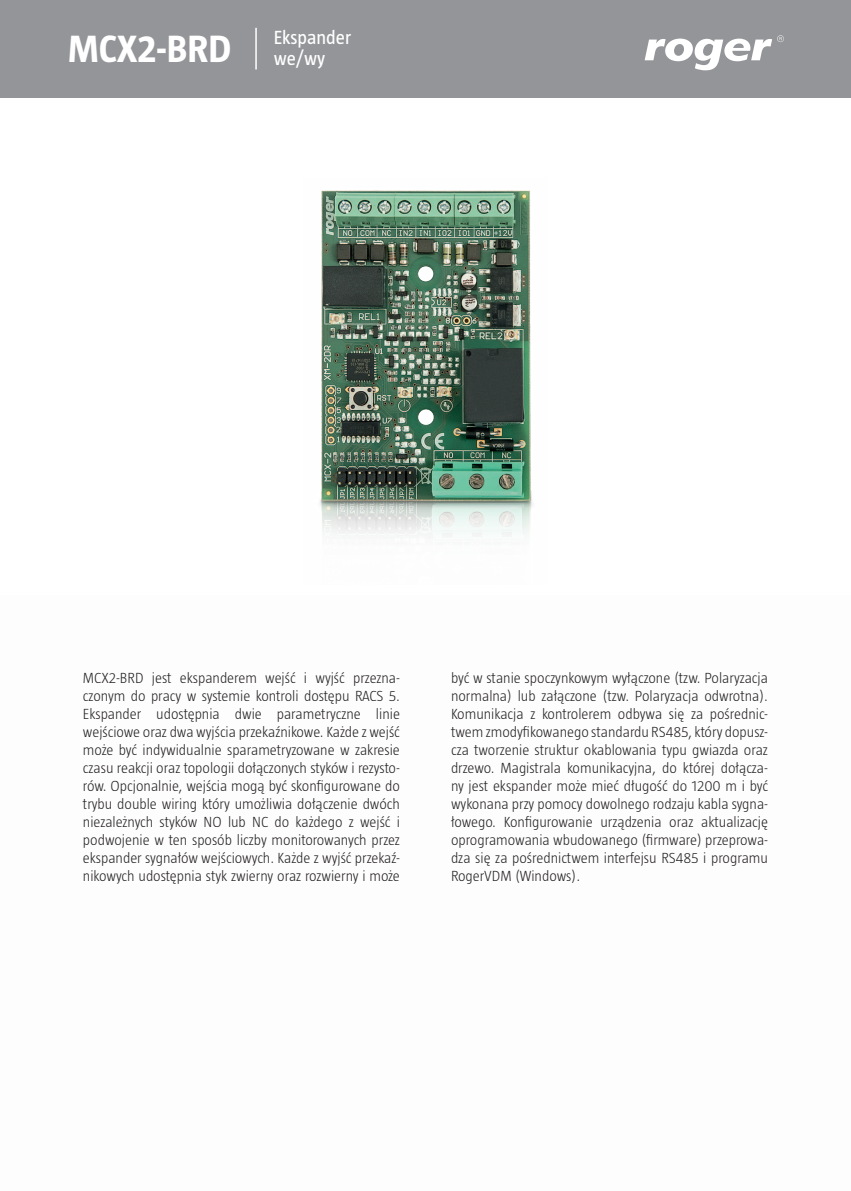
<style>
.page{position:relative;width:851px;height:1191px;background:#fff}
.page>*{position:absolute;margin:0;border:0;box-sizing:border-box;transform-origin:0 0}
.t1{font:700 39px "Taz";color:#fff}
.t2{font:19.5px/21px "Taz";color:#fff}
.t3{font:300 15px/18px "Taz";color:#231f20;text-align:justify}
</style>
<div class="page">
<div style="left:0;top:0;width:850px;height:98px;background:#939598"></div>
<svg style="left:644px;top:35px;width:139px;height:35px"></svg>
<hr style="left:255px;top:28px;width:2px;height:41px;background:#fff">
<img style="left:320px;top:190px;width:213px;height:346px">
<h1 class="t1" style="left:68px;top:27px;width:165px">MCX2-BRD</h1>
<h2 class="t2" style="left:274px;top:26px;width:79px">Ekspander we/wy</h2>
<p class="t3" style="left:83px;top:668px;width:318px">MCX2-BRD jest ekspanderem wejść i wyjść przezna&shy;czonym do pracy w systemie kontroli dostępu RACS 5.<br>Ekspander udostępnia dwie parametryczne linie wejściowe oraz dwa wyjścia przekaźnikowe. Każde z wejść może być indywidualnie sparametryzowane w zakresie czasu reakcji oraz topologii dołączonych styków i rezysto&shy;rów. Opcjonalnie, wejścia mogą być skonfigurowane do trybu double wiring który umożliwia dołączenie dwóch niezależnych styków NO lub NC do każdego z wejść i podwojenie w ten sposób liczby monitorowanych przez ekspander sygnałów wejściowych. Każde z wyjść przekaź&shy;nikowych udostępnia styk zwierny oraz rozwierny i może</p>
<p class="t3" style="left:451px;top:668px;width:318px">być w stanie spoczynkowym wyłączone (tzw. Polaryzacja normalna) lub załączone (tzw. Polaryzacja odwrotna).<br>Komunikacja z kontrolerem odbywa się za pośrednic&shy;twem zmodyfikowanego standardu RS485, który dopusz&shy;cza tworzenie struktur okablowania typu gwiazda oraz drzewo. Magistrala komunikacyjna, do której dołącza&shy;ny jest ekspander może mieć długość do 1200 m i być wykonana przy pomocy dowolnego rodzaju kabla sygna&shy;łowego. Konfigurowanie urządzenia oraz aktualizację oprogramowania wbudowanego (firmware) przeprowa&shy;dza się za pośrednictwem interfejsu RS485 i programu RogerVDM (Windows).</p>
</div>
